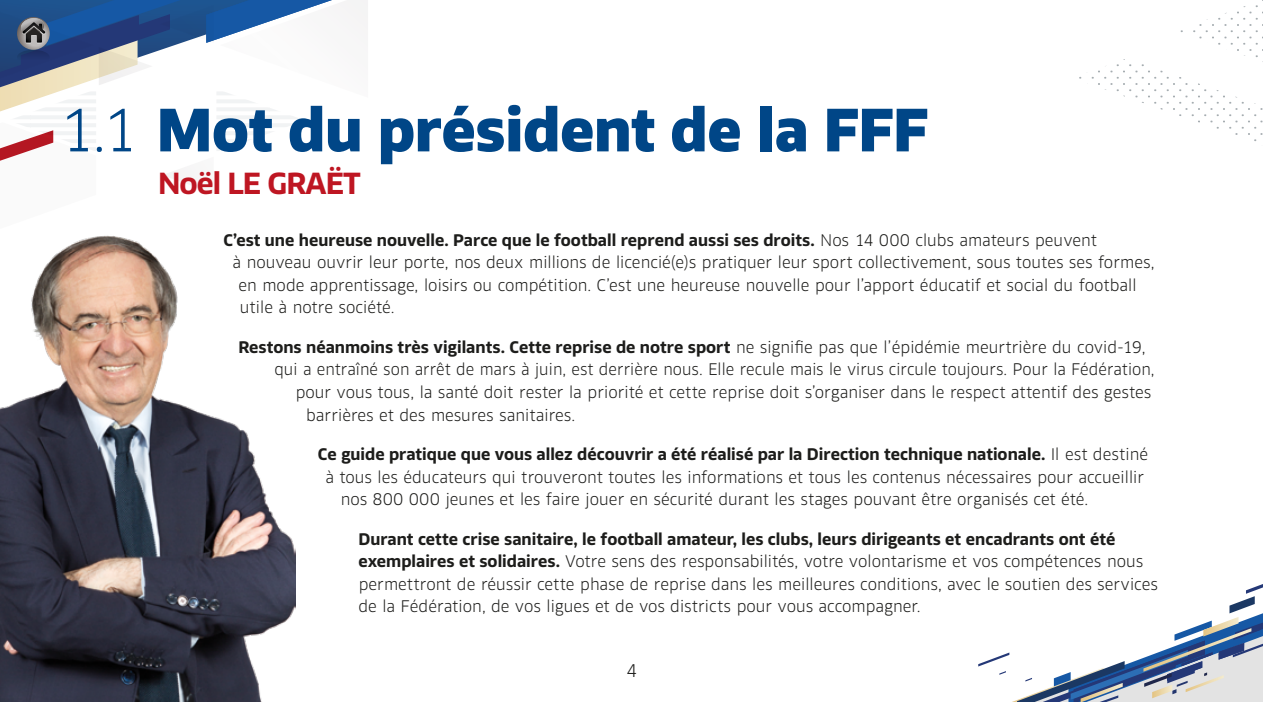
<style>
.page{position:relative;width:1263px;height:702px;background:#fff}
.page>*{position:absolute;margin:0;border:0;box-sizing:border-box;transform-origin:0 0}
.t1{font:60px "FFF Equipe Black";letter-spacing:-.01em;color:#004687}
.t2{font:30px "FFF Equipe Bold";letter-spacing:-.03em;color:#be1622}
.t3{font:18px "FFF Equipe Light";color:#1d1d1b}
.t4{font:16.5px/22.5px "FFF Equipe Light";letter-spacing:-.015em;color:#1d1d1b}
.t5{font:16.5px "FFF Equipe Bold";color:#1d1d1b}
.s1{font-family:"FFF Equipe Light"}
.s2{font-family:"FFF Equipe Bold"}
</style>
<div class="page">
<svg style="left:978px;top:584px;width:285px;height:118px"></svg>
<svg style="left:1079px;top:0;width:184px;height:142px"></svg>
<svg style="left:0;top:0;width:368px;height:182px"></svg>
<img style="left:0;top:235px;width:296px;height:467px">
<h1 class="t1" style="left:58px;top:93px;width:872px"><span class="s1">1.1</span> Mot du président de la FFF</h1>
<h2 class="t2" style="left:158px;top:165px;width:204px">Noël LE GRAËT</h2>
<p class="t5" style="left:223px;top:230px;width:875px">C’est une heureuse nouvelle. Parce que le football reprend aussi ses droits. <span class="s1">Nos 14 000 clubs amateurs peuvent</span></p>
<p class="t4" style="left:238px;top:251px;width:918px;text-indent:-6px">à nouveau ouvrir leur porte, nos deux millions de licencié(e)s pratiquer leur sport collectivement, sous toutes ses formes, en mode apprentissage, loisirs ou compétition. C’est une heureuse nouvelle pour l’apport éducatif et social du football utile à notre société.</p>
<p class="t5" style="left:238px;top:337px;width:909px">Restons néanmoins très vigilants. Cette reprise de notre sport <span class="s1">ne signifie pas que l’épidémie meurtrière du covid-19,</span></p>
<p class="t4" style="left:274px;top:358px;width:882px">qui a entraîné son arrêt de mars à juin, est derrière nous. Elle recule mais le virus circule toujours. Pour la Fédération,</p>
<p class="t4" style="left:295px;top:381px;width:857px">pour vous tous, la santé doit rester la priorité et cette reprise doit s’organiser dans le respect attentif des gestes</p>
<p class="t4" style="left:306px;top:403px;width:271px">barrières et des mesures sanitaires.</p>
<p class="t5" style="left:318px;top:444px;width:832px">Ce guide pratique que vous allez découvrir a été réalisé par la Direction technique nationale. <span class="s1">Il est destiné</span></p>
<p class="t4" style="left:340px;top:465px;width:805px;text-indent:-15px">à tous les éducateurs qui trouveront toutes les informations et tous les contenus nécessaires pour accueillir nos 800 000 jeunes et les faire jouer en sécurité durant les stages pouvant être organisés cet été.</p>
<p class="t5" style="left:358px;top:528px;width:758px">Durant cette crise sanitaire, le football amateur, les clubs, leurs dirigeants et encadrants ont été</p>
<p class="t4" style="left:358px;top:550px;width:801px"><span class="s2">exemplaires et solidaires.</span> Votre sens des responsabilités, votre volontarisme et vos compétences nous permettront de réussir cette phase de reprise dans les meilleures conditions, avec le soutien des services de la Fédération, de vos ligues et de vos districts pour vous accompagner.</p>
<p class="t3" style="left:626px;top:660px;width:12px">4</p>
</div>
